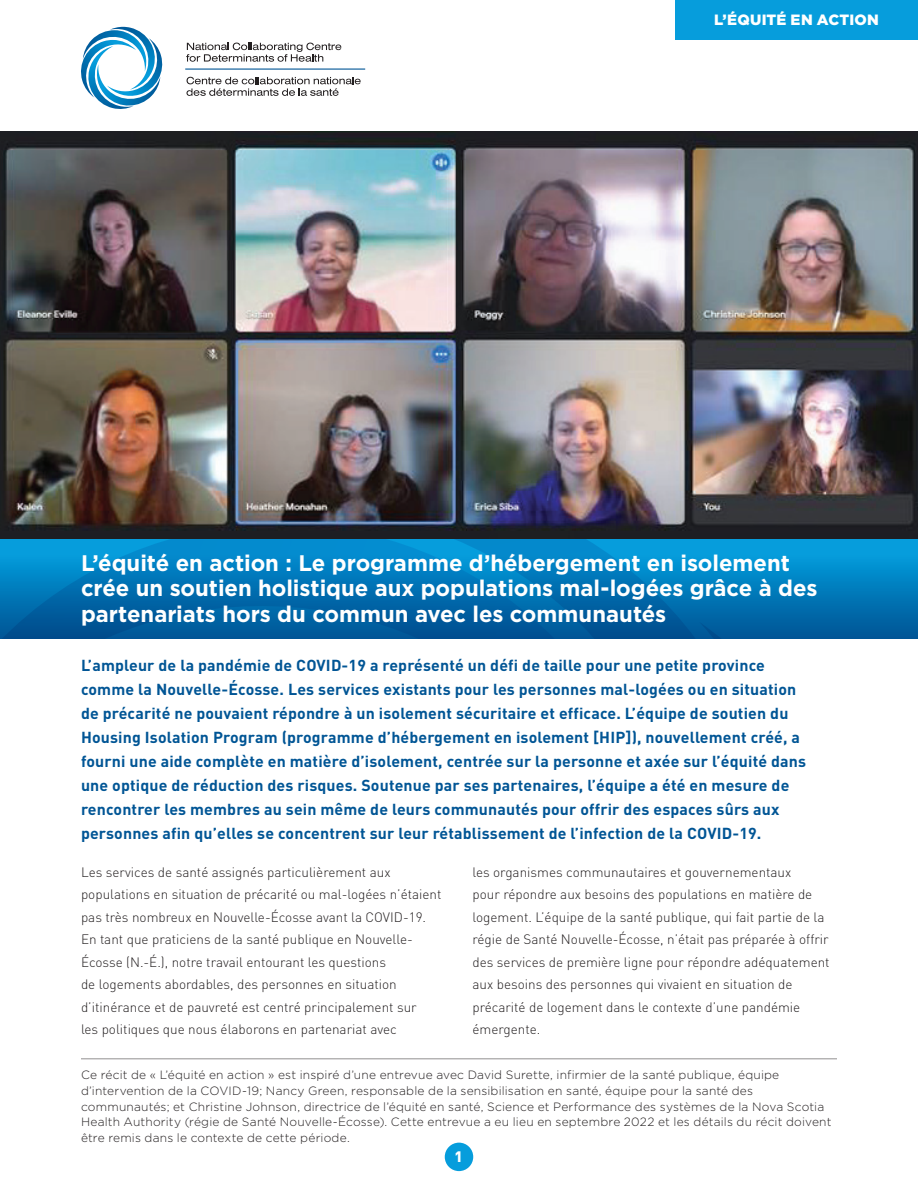
<style>
.page{position:relative;width:918px;height:1188px;background:#fff}
.page>*{position:absolute;margin:0;border:0;box-sizing:border-box;transform-origin:0 0}
.t1{font:700 22.5px/25.5px "Gotham HTF";letter-spacing:-.005em;color:#fff}
.t2{font:700 15.75px/24px "DIN";letter-spacing:.01em;color:#005595}
.t3{font:900 15px "DIN";color:#fff}
.t4{font:900 14.85px "Gotham HTF";letter-spacing:.015em;color:#fff}
.t5{font:300 13.5px/22.5px "DIN";color:#231f20}
.t6{font:300 12px/15.8px "Gotham HTF";letter-spacing:.015em;color:#231f20}
</style>
<div class="page">
<img style="left:0;top:132px;width:918px;height:408px">
<svg style="left:186px;top:43px;width:155px;height:19px"></svg>
<svg style="left:186px;top:77px;width:175px;height:19px"></svg>
<svg style="left:81px;top:27px;width:82px;height:82px"></svg>
<hr style="left:185px;top:69px;width:180px;height:1px;background:#005595">
<div style="left:0;top:540px;width:918px;height:99px;background:linear-gradient(to bottom,#04a5e5,#005494)"></div>
<svg style="left:813px;top:622px;width:53px;height:17px"></svg>
<svg style="left:693px;top:540px;width:120px;height:99px;background:#017cbc"></svg>
<svg style="left:0;top:540px;width:693px;height:99px;background:#0173b4"></svg>
<hr style="left:81px;top:1059px;width:756px;height:1px;background:#231f20">
<div style="left:445px;top:1143px;width:28px;height:28px;background:#069ddc;border-radius:50%"></div>
<div style="left:675px;top:0;width:243px;height:39px;background:#069ddc"></div>
<p class="t4" style="left:714px;top:11px;width:166px">L’ÉQUITÉ EN ACTION</p>
<h1 class="t1" style="left:81px;top:549px;width:738px">L’équité en action : Le programme d’hébergement en isolement crée un soutien holistique aux populations mal-logées grâce à des partenariats hors du commun avec les communautés</h1>
<p class="t2" style="left:81px;top:653px;width:727px">L’ampleur de la pandémie de COVID-19 a représenté un défi de taille pour une petite province comme la Nouvelle-Écosse. Les services existants pour les personnes mal-logées ou en situation de précarité ne pouvaient répondre à un isolement sécuritaire et efficace. L’équipe de soutien du Housing Isolation Program (programme d’hébergement en isolement [HIP]), nouvellement créé, a fourni une aide complète en matière d’isolement, centrée sur la personne et axée sur l’équité dans une optique de réduction des risques. Soutenue par ses partenaires, l’équipe a été en mesure de rencontrer les membres au sein même de leurs communautés pour offrir des espaces sûrs aux personnes afin qu’elles se concentrent sur leur rétablissement de l’infection de la COVID-19.</p>
<p class="t5" style="left:81px;top:860px;width:362px">Les services de santé assignés particulièrement aux populations en situation de précarité ou mal-logées n’étaient pas très nombreux en Nouvelle-Écosse avant la COVID-19.<br>En tant que praticiens de la santé publique en Nouvelle-Écosse (N.‑ É.), notre travail entourant les questions<br>de logements abordables, des personnes en situation d’itinérance et de pauvreté est centré principalement sur<br>les politiques que nous élaborons en partenariat avec</p>
<p class="t5" style="left:472px;top:860px;width:359px">les organismes communautaires et gouvernementaux<br>pour répondre aux besoins des populations en matière de logement. L’équipe de la santé publique, qui fait partie de la régie de Santé Nouvelle-Écosse, n’était pas préparée à offrir des services de première ligne pour répondre adéquatement aux besoins des personnes qui vivaient en situation de précarité de logement dans le contexte d’une pandémie émergente.</p>
<p class="t6" style="left:81px;top:1067px;width:752px">Ce récit de « L’équité en action » est inspiré d’une entrevue avec David Surette, infirmier de la santé publique, équipe d’intervention de la COVID-19; Nancy Green, responsable de la sensibilisation en santé, équipe pour la santé des communautés; et Christine Johnson, directrice de l’équité en santé, Science et Performance des systèmes de la Nova Scotia Health Authority (régie de Santé Nouvelle-Écosse). Cette entrevue a eu lieu en septembre 2022 et les détails du récit doivent être remis dans le contexte de cette période.</p>
<p class="t3" style="left:455px;top:1146px;width:10px">1</p>
</div>
